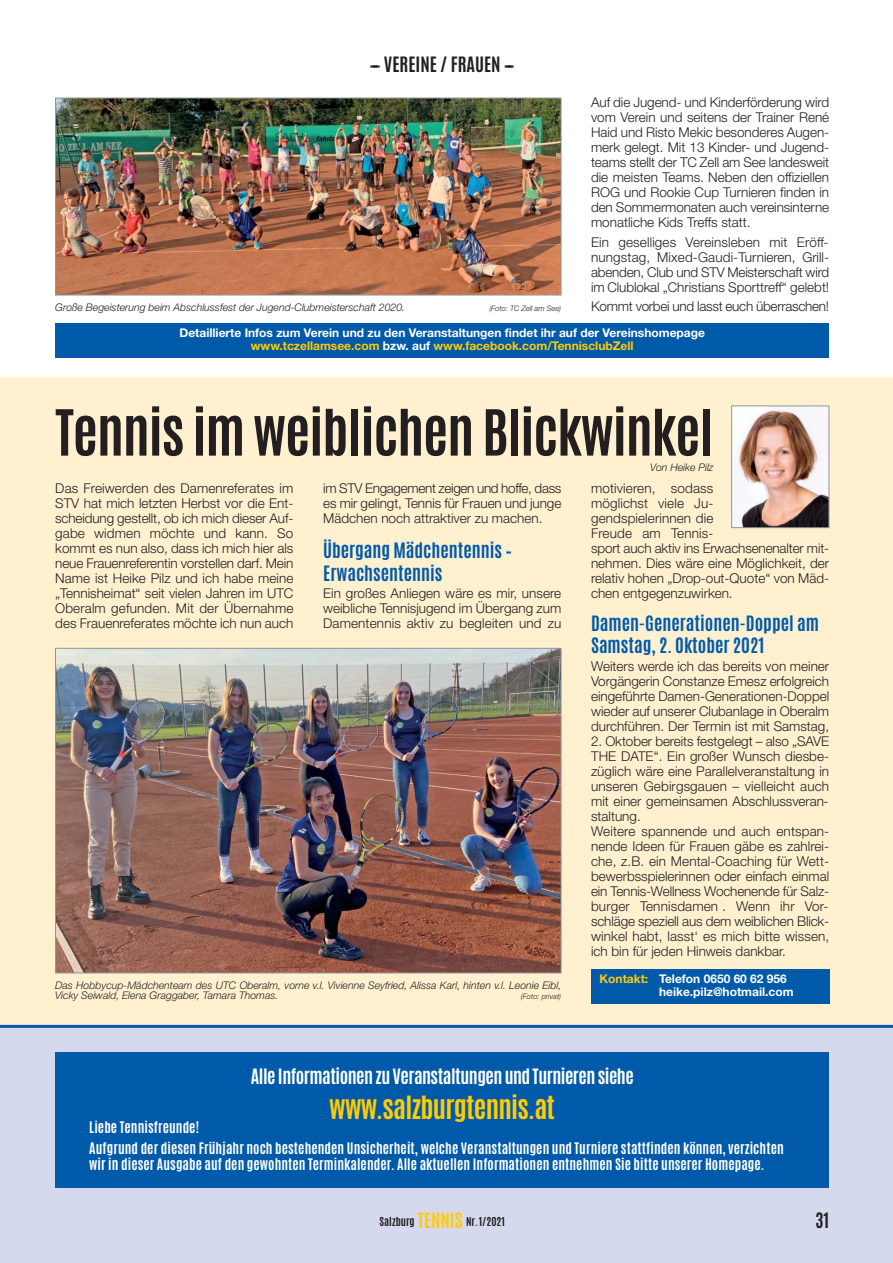
<style>
.page{position:relative;width:893px;height:1263px;background:#fff}
.page>*{position:absolute;margin:0;border:0;box-sizing:border-box;transform-origin:0 0}
.t1{font:700 54px "Antonio";letter-spacing:-.02em;color:#231f20}
.t2{font:700 27px "Antonio";letter-spacing:-.025em;color:#ffcb04}
.t3{font:700 18px/22.5px "Antonio";color:#005aaa}
.t4{font:700 18px "Antonio";letter-spacing:-.025em;color:#fff}
.t5{font:700 18px "Antonio";color:#231f20}
.t6{font:700 18px "Antonio";color:#231f20;scale:.95 1}
.t7{font:300 13.5px/15px "Helvetica Neue";color:#231f20;text-align:justify}
.t8{font:700 13.5px/20.7px "Antonio";letter-spacing:.005em;color:#fff}
.t9{font:300 13.5px "Helvetica Neue";letter-spacing:-.02em;color:#231f20}
.t10{font:700 12px/13.5px "Helvetica Neue";color:#fff}
.t11{font:italic 300 10.5px/10.5px "Helvetica Neue";color:#231f20}
.t12{font:700 10.5px "Antonio";color:#231f20}
.t13{font:italic 300 7.5px "Helvetica Neue";color:#231f20}
.s1{color:#ffcb04}
.s2{font-size:18px;color:#ffcb04}
</style>
<div class="page">
<div style="left:0;top:378px;width:893px;height:647px;background:#fff1d0"></div>
<div style="left:0;top:1026px;width:893px;height:237px;background:#d4d9ee"></div>
<div style="left:55px;top:1052px;width:774px;height:135px;background:#005aaa"></div>
<hr style="left:0;top:1025px;width:893px;height:3px;background:#005aaa">
<img style="left:57px;top:650px;width:502px;height:321px">
<div style="left:55px;top:648px;width:506px;height:325px;border:1px solid #939598"></div>
<div style="left:591px;top:969px;width:238px;height:34px;background:#005aaa"></div>
<img style="left:733px;top:408px;width:94px;height:118px">
<div style="left:731px;top:406px;width:98px;height:122px;border:1px solid #939598"></div>
<img style="left:57px;top:100px;width:502px;height:193px">
<div style="left:55px;top:98px;width:506px;height:197px;border:1px solid #939598"></div>
<div style="left:55px;top:323px;width:774px;height:34px;background:#005aaa"></div>
<h3 class="t5" style="left:370px;top:56px;width:147px">––– VEREINE / FRAUEN –––</h3>
<p class="t7" style="left:591px;top:96px;width:240px">Auf die Jugend- und Kinderförderung wird vom Verein und seitens der Trainer René Haid und Risto Mekic besonderes Augen&shy;merk gelegt. Mit 13 Kinder- und Jugend&shy;teams stellt der TC Zell am See landesweit die meisten Teams. Neben den offiziellen ROG und Rookie Cup Turnieren finden in den Sommermonaten auch vereinsinterne monatliche Kids Treffs statt.</p>
<p class="t7" style="left:591px;top:236px;width:240px">Ein geselliges Vereinsleben mit Eröff&shy;nungstag, Mixed-Gaudi-Turnieren, Grill&shy;abenden, Club und STV Meisterschaft wird im Clublokal „Christians Sporttreff“ gelebt!</p>
<p class="t11" style="left:55px;top:303px;width:351px">Große Begeisterung beim Abschlussfest der Jugend-Clubmeisterschaft 2020.</p>
<p class="t13" style="left:489px;top:305px;width:73px">(Foto: TC Zell am See)</p>
<p class="t9" style="left:591px;top:301px;width:240px">Kommt vorbei und lasst euch überraschen!</p>
<p class="t10" style="left:179px;top:327px;width:527px;text-align:center">Detaillierte Infos zum Verein und zu den Veranstaltungen findet ihr auf der Vereinshomepage <span class="s1">www.tczellamsee.com</span> bzw. auf <span class="s1">www.facebook.com/TennisclubZell</span></p>
<h1 class="t1" style="left:55px;top:409px;width:660px">Tennis im weiblichen Blickwinkel</h1>
<p class="t11" style="left:650px;top:463px;width:65px">Von Heike Pilz</p>
<p class="t7" style="left:55px;top:482px;width:240px">Das Freiwerden des Damenreferates im STV hat mich letzten Herbst vor die Ent&shy;scheidung gestellt, ob ich mich dieser Auf&shy;gabe widmen möchte und kann. So kommt es nun also, dass ich mich hier als neue Frauenreferentin vorstellen darf. Mein Name ist Heike Pilz und ich habe meine „Tennisheimat“ seit vielen Jahren im UTC Oberalm gefunden. Mit der Übernahme des Frauenreferates möchte ich nun auch</p>
<p class="t7" style="left:323px;top:482px;width:240px">im STV Engagement zeigen und hoffe, dass es mir gelingt, Tennis für Frauen und junge Mädchen noch attraktiver zu machen.</p>
<h3 class="t3" style="left:323px;top:540px;width:190px">Übergang Mädchentennis –<br>Erwachsentennis</h3>
<p class="t7" style="left:323px;top:587px;width:240px">Ein großes Anliegen wäre es mir, unsere weibliche Tennisjugend im Übergang zum Damentennis aktiv zu begleiten und zu</p>
<p class="t11" style="left:55px;top:981px;width:508px">Das Hobbycup-Mädchenteam des UTC Oberalm, vorne v.l. Vivienne Seyfried, Alissa Karl, hinten v.l. Leonie Eibl,<br>Vicky Seiwald, Elena Graggaber, Tamara Thomas.</p>
<p class="t13" style="left:521px;top:994px;width:42px">(Foto: privat)</p>
<p class="t7" style="left:591px;top:482px;width:240px;text-align:left">motivieren, sodass<br>möglichst viele Ju-<br>gendspielerinnen die<br>Freude am Tennis-<br>sport auch aktiv ins Erwachsenenalter mit&shy;nehmen. Dies wäre eine Möglichkeit, der relativ hohen „Drop-out-Quote“ von Mäd&shy;chen entgegenzuwirken.</p>
<h3 class="t3" style="left:591px;top:612px;width:229px">Damen-Generationen-Doppel am<br>Samstag, 2. Oktober 2021</h3>
<p class="t7" style="left:591px;top:660px;width:240px">Weiters werde ich das bereits von meiner Vorgängerin Constanze Emesz erfolgreich eingeführte Damen-Generationen-Doppel wieder auf unserer Clubanlage in Oberalm durchführen. Der Termin ist mit Samstag,</p>
<p class="t7" style="left:591px;top:735px;width:240px;text-align:left">2. Oktober bereits festgelegt – also „SAVE THE DATE“. Ein großer Wunsch diesbe&shy;züglich wäre eine Parallelveranstaltung in unseren Gebirgsgauen – vielleicht auch mit einer gemeinsamen Abschlussveran&shy;staltung.<br>Weitere spannende und auch entspan&shy;nende Ideen für Frauen gäbe es zahlrei&shy;che, z.B. ein Mental-Coaching für Wett&shy;bewerbsspielerinnen oder einfach einmal ein Tennis-Wellness Wochenende für Salz&shy;burger Tennisdamen . Wenn ihr Vor&shy;schläge speziell aus dem weiblichen Blick&shy;winkel habt, lasst‘ es mich bitte wissen, ich bin für jeden Hinweis dankbar.</p>
<p class="t10" style="left:659px;top:973px;width:136px;text-indent:-60px"><span class="s1">Kontakt:</span> Telefon 0650 60 62 956 heike.pilz@hotmail.com</p>
<h3 class="t4" style="left:251px;top:1068px;width:384px">Alle Informationen zu Veranstaltungen und Turnieren siehe</h3>
<h2 class="t2" style="left:329px;top:1096px;width:227px">www.salzburgtennis.at</h2>
<p class="t8" style="left:89px;top:1117px;width:696px">Liebe Tennisfreunde!<br>Aufgrund der diesen Frühjahr noch bestehenden Unsicherheit, welche Veranstaltungen und Turniere stattfinden können, verzichten</p>
<p class="t8" style="left:89px;top:1154px;width:677px">wir in dieser Ausgabe auf den gewohnten Terminkalender. Alle aktuellen Informationen entnehmen Sie bitte unserer Homepage.</p>
<p class="t12" style="left:380px;top:1217px;width:127px">Salzburg <span class="s2">TENNIS</span> Nr.1/2021</p>
<h3 class="t6" style="left:815px;top:1213px;width:16px">31</h3>
</div>
